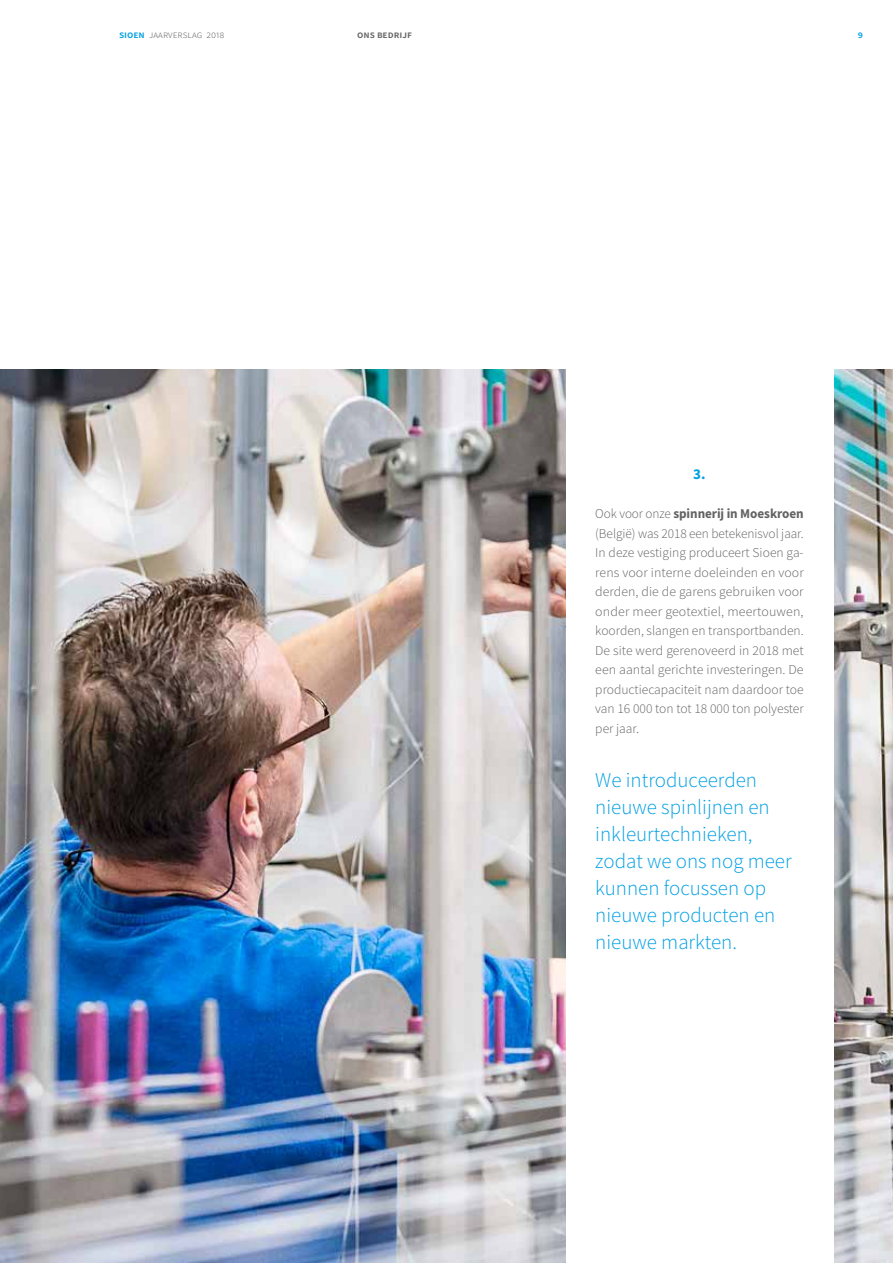
<style>
.page{position:relative;width:893px;height:1263px;background:#fff}
.page>*{position:absolute;margin:0;border:0;box-sizing:border-box;transform-origin:0 0}
.t1{font:300 21px/27px "Source Sans Pro";color:#009fe3}
.t2{font:700 15px "Source Sans Pro";color:#009fe3}
.t3{font:300 13.5px/19.5px "Source Sans Pro";letter-spacing:.005em;color:#646363;text-align:justify}
.t4{font:300 10.5px "Source Sans Pro";color:#646363}
.t5{font:600 10.5px "Source Sans Pro";color:#646363}
.t6{font:600 10.5px "Source Sans Pro";color:#009fe3}
.s1{font-weight:600;color:#009fe3}
.s2{font-weight:700}
</style>
<div class="page">
<img style="left:0;top:370px;width:893px;height:893px">
<div style="left:566px;top:362px;width:267px;height:901px;background:#fff"></div>
<p class="t4" style="left:119px;top:28px;width:107px"><span class="s1">sioen</span> jaarverslag 2018</p>
<p class="t5" style="left:357px;top:27px;width:56px">ons bedrijf</p>
<p class="t6" style="left:858px;top:27px;width:7px">9</p>
<p class="t2" style="left:693px;top:464px;width:14px">3.</p>
<p class="t3" style="left:595px;top:504px;width:210px">Ook voor onze <span class="s2">spinnerij in Moeskroen </span>(België) was 2018 een betekenisvol jaar.<br>In deze vestiging produceert Sioen ga&shy;rens voor interne doeleinden en voor derden, die de garens gebruiken voor onder meer geotextiel, meertouwen, koorden, slangen en transportbanden.<br>De site werd gerenoveerd in 2018 met een aantal gerichte investeringen. De productiecapaciteit nam daardoor toe van 16 000 ton tot 18 000 ton polyester per jaar.</p>
<h1 class="t1" style="left:595px;top:766px;width:198px">We introduceerden nieuwe spinlijnen en inkleurtechnieken, zodat we ons nog meer kunnen focussen op nieuwe producten en nieuwe markten.</h1>
</div>
